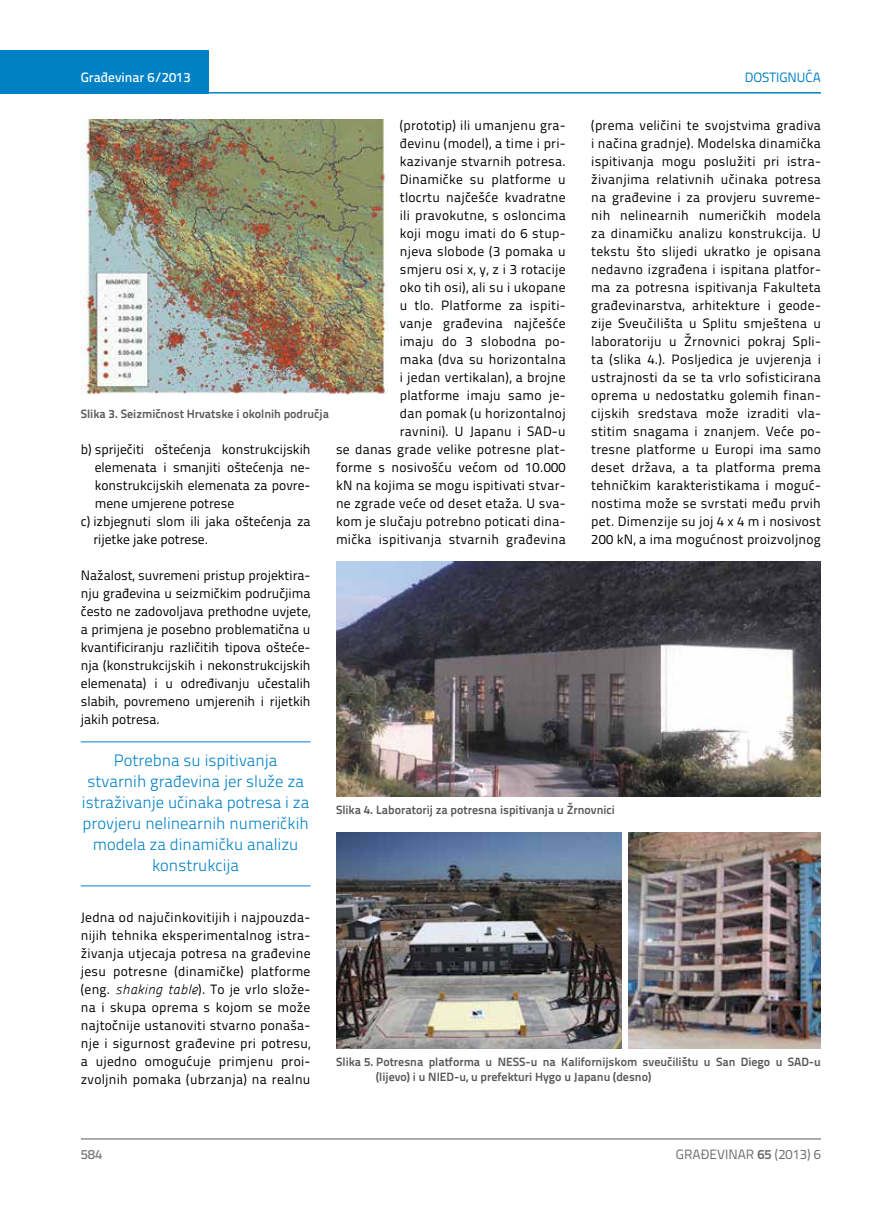
<style>
.page{position:relative;width:872px;height:1212px;background:#fff}
.page>*{position:absolute;margin:0;border:0;box-sizing:border-box;transform-origin:0 0}
.t1{font:300 16.5px/21px "Titillium Text 22 L";color:#0081c6;text-align:center}
.t2{font:13.5px/18px "Titillium Text 22 L";letter-spacing:.02em;color:#000;text-align:justify}
.t3{font:13.5px "Titillium Text 22 L";color:#000}
.t4{font:13.5px "Titillium Text 22 L";color:#6d6e71}
.t5{font:500 13.5px "Titillium Text 22 L";color:#fff}
.t6{font:13.5px "Titillium Text 22 L";color:#0081c6}
.t7{font:500 13.5px "Titillium Text 22 L";color:#797a7d}
.t8{font:700 12px/15px "Titillium Text 22 L";color:#58595b}
.s1{font-family:"Panefresco 250 wt";font-style:italic}
.s2{font-weight:700}
</style>
<div class="page">
<hr style="left:81px;top:1139px;width:740px;height:1px;background:#58595b">
<div style="left:0;top:50px;width:208px;height:44px;background:#0081c6"></div>
<hr style="left:0;top:92px;width:821px;height:2px;background:#0081c6">
<hr style="left:81px;top:741px;width:229px;height:1px;background:#0081c6">
<hr style="left:81px;top:885px;width:229px;height:1px;background:#0081c6">
<img style="left:81px;top:119px;width:306px;height:277px">
<img style="left:336px;top:562px;width:485px;height:234px">
<img style="left:336px;top:832px;width:285px;height:216px">
<img style="left:628px;top:832px;width:193px;height:216px">
<p class="t5" style="left:81px;top:67px;width:111px">Građevinar 6/2013</p>
<p class="t6" style="left:744px;top:68px;width:78px">DOSTIGNUĆA</p>
<p class="t2" style="left:336px;top:115px;width:231px;text-align:right">(prototip) ili umanjenu gra-<br>đevinu (model), a time i pri-<br>kazivanje stvarnih potresa.<br>Dinamičke su platforme u<br>tlocrtu najčešće kvadratne<br>ili pravokutne, s osloncima<br>koji mogu imati do 6 stup-<br>njeva slobode (3 pomaka u<br>smjeru osi x, y, z i 3 rotacije<br>oko tih osi), ali su i ukopane<br>u tlo. Platforme za ispiti-<br>vanje građevina najčešće<br>imaju do 3 slobodna po-<br>maka (dva su horizontalna<br>i jedan vertikalan), a brojne<br>platforme imaju samo je-<br>dan pomak (u horizontalnoj<br>ravnini). U Japanu i SAD-u<br>se danas grade velike potresne plat&shy;forme s nosivošću većom od 10.000 kN na kojima se mogu ispitivati stvar&shy;ne zgrade veće od deset etaža. U sva&shy;kom je slučaju potrebno poticati dina&shy;mička ispitivanja stvarnih građevina</p>
<p class="t2" style="left:591px;top:115px;width:231px">(prema veličini te svojstvima gradiva i načina gradnje). Modelska dinamička ispitivanja mogu poslužiti pri istra&shy;živanjima relativnih učinaka potresa na građevine i za provjeru suvreme&shy;nih nelinearnih numeričkih modela za dinamičku analizu konstrukcija. U tekstu što slijedi ukratko je opisana nedavno izgrađena i ispitana platfor&shy;ma za potresna ispitivanja Fakulteta građevinarstva, arhitekture i geode&shy;zije Sveučilišta u Splitu smještena u laboratoriju u Žrnovnici pokraj Spli&shy;ta (slika 4.). Posljedica je uvjerenja i ustrajnosti da se ta vrlo sofisticirana oprema u nedostatku golemih finan&shy;cijskih sredstava može izraditi vla&shy;stitim snagama i znanjem. Veće po&shy;tresne platforme u Europi ima samo deset država, a ta platforma prema tehničkim karakteristikama i moguć&shy;nostima može se svrstati među prvih pet. Dimenzije su joj 4 x 4 m i nosivost 200 kN, a ima mogućnost proizvoljnog</p>
<p class="t8" style="left:81px;top:405px;width:250px">Slika 3. Seizmičnost Hrvatske i okolnih područja</p>
<p class="t3" style="left:81px;top:439px;width:231px">b) spriječiti oštećenja konstrukcijskih</p>
<p class="t3" style="left:95px;top:457px;width:217px">elemenata i smanjiti oštećenja ne-</p>
<p class="t3" style="left:95px;top:475px;width:217px">konstrukcijskih elemenata za povre-</p>
<p class="t3" style="left:95px;top:493px;width:141px">mene umjerene potrese</p>
<p class="t3" style="left:81px;top:511px;width:231px">c) izbjegnuti slom ili jaka oštećenja za</p>
<p class="t3" style="left:93px;top:529px;width:116px">rijetke jake potrese.</p>
<p class="t2" style="left:81px;top:565px;width:231px">Nažalost, suvremeni pristup projektira&shy;nju građevina u seizmičkim područjima često ne zadovoljava prethodne uvjete, a primjena je posebno problematična u kvantificiranju različitih tipova ošteće&shy;nja (konstrukcijskih i nekonstrukcijskih elemenata) i u određivanju učestalih slabih, povremeno umjerenih i rijetkih jakih potresa.</p>
<p class="t1" style="left:82px;top:749px;width:229px">Potrebna su ispitivanja<br>stvarnih građevina jer služe za istraživanje učinaka potresa i za provjeru nelinearnih numeričkih modela za dinamičku analizu konstrukcija</p>
<p class="t2" style="left:81px;top:908px;width:231px">Jedna od najučinkovitijih i najpouzda&shy;nijih tehnika eksperimentalnog istra&shy;živanja utjecaja potresa na građevine jesu potresne (dinamičke) platforme (eng. <span class="s1">shaking table</span>). To je vrlo slože&shy;na i skupa oprema s kojom se može najtočnije ustanoviti stvarno ponaša&shy;nje i sigurnost građevine pri potresu, a ujedno omogućuje primjenu proi&shy;zvoljnih pomaka (ubrzanja) na realnu</p>
<p class="t8" style="left:336px;top:802px;width:280px">Slika 4. Laboratorij za potresna ispitivanja u Žrnovnici</p>
<p class="t8" style="left:376px;top:1054px;width:446px;text-indent:-40px">Slika 5. Potresna platforma u NESS-u na Kalifornijskom sveučilištu u San Diego u SAD-u (lijevo) i u NIED-u, u prefekturi Hygo u Japanu (desno)</p>
<p class="t7" style="left:81px;top:1144px;width:23px">584</p>
<p class="t4" style="left:676px;top:1144px;width:146px">GRAĐEVINAR <span class="s2">65</span> (2013) 6</p>
</div>
